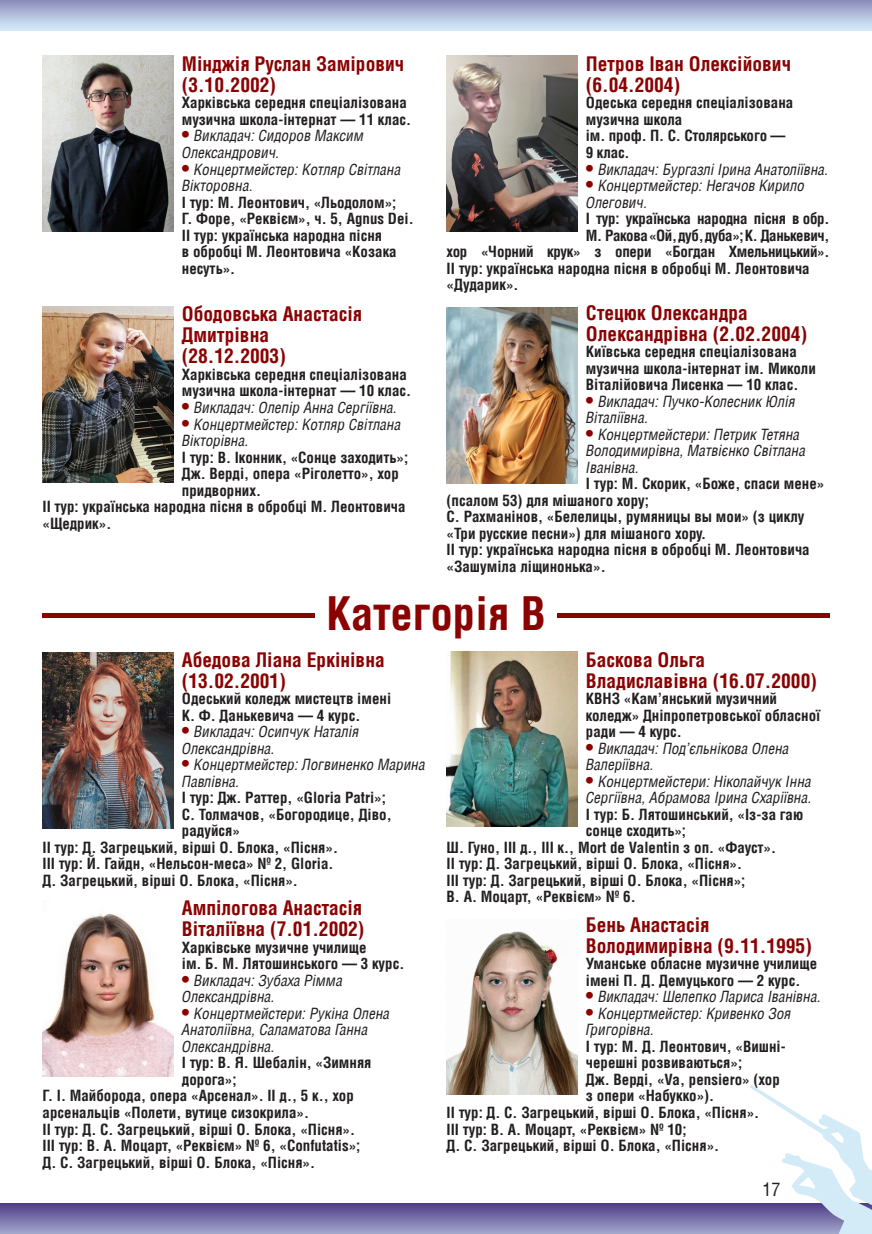
<style>
.page{position:relative;width:872px;height:1234px;background:#fff}
.page>*{position:absolute;margin:0;border:0;box-sizing:border-box;transform-origin:0 0}
.t1{font:700 45px "AG Letterica Condensed";color:#8b0202}
.t2{font:700 19.5px/21px "AG Letterica Condensed";color:#8b0202}
.t3{font:18px "AG Letterica Condensed";color:#231f20}
.t4{font:700 15px/16.5px "AG Letterica Condensed";color:#231f20}
.t5{font:italic 15px/16.5px "AG Letterica Condensed";color:#231f20}
.t6{font:700 15px "AG Letterica Condensed";letter-spacing:-.02em;color:#231f20}
.t7{font:700 15px "AG Letterica Condensed";letter-spacing:-.025em;color:#231f20}
.s1{font-weight:700;font-style:normal;font-size:18px;color:#8b0202}
</style>
<div class="page">
<div style="left:0;top:1203px;width:872px;height:30px;background:linear-gradient(to bottom,#4e3c87,#9da1c8)"></div>
<img style="left:750px;top:1085px;width:122px;height:148px">
<div style="left:0;top:0;width:872px;height:30px;background:linear-gradient(to bottom,#8e8dbb,#d3eaf7)"></div>
<img style="left:43px;top:55px;width:130px;height:176px">
<img style="left:446px;top:307px;width:131px;height:176px">
<img style="left:43px;top:306px;width:130px;height:176px">
<img style="left:446px;top:55px;width:131px;height:176px">
<img style="left:43px;top:652px;width:130px;height:176px">
<img style="left:43px;top:913px;width:130px;height:163px">
<img style="left:446px;top:651px;width:131px;height:175px">
<img style="left:446px;top:931px;width:131px;height:163px">
<hr style="left:43px;top:613px;width:272px;height:4px;background:#8b0202">
<hr style="left:557px;top:613px;width:272px;height:4px;background:#8b0202">
<h2 class="t2" style="left:586px;top:53px;width:207px">Петров Іван Олексійович (6.04.2004)</h2>
<p class="t4" style="left:586px;top:94px;width:209px">Одеська середня спеціалізована музична школа<br>ім. проф. П . С . Столярського —<br>9 клас.</p>
<p class="t5" style="left:586px;top:161px;width:244px"><span class="s1">•</span> Викладач: Бургазлі Ірина Анатоліївна.</p>
<p class="t5" style="left:586px;top:177px;width:220px"><span class="s1">•</span> Концертмейстер: Негачов Кирило<br>Олегович.</p>
<p class="t6" style="left:586px;top:209px;width:245px">І тур: українська народна пісня в обр.</p>
<p class="t7" style="left:586px;top:226px;width:245px">М. Ракова «Ой, дуб, дуба»; К. Данькевич,</p>
<p class="t6" style="left:446px;top:242px;width:384px">хор «Чорний крук» з опери «Богдан Хмельницький».</p>
<p class="t4" style="left:446px;top:259px;width:365px">ІІ тур: українська народна пісня в обробці М. Леонтовича</p>
<p class="t4" style="left:446px;top:276px;width:73px">«Дударик».</p>
<h2 class="t2" style="left:586px;top:301px;width:223px">Стецюк Олександра<br>Олександрівна (2.02.2004)</h2>
<p class="t4" style="left:586px;top:343px;width:231px">Київська середня спеціалізована музична школа-інтернат ім. Миколи<br>Віталійовича Лисенка — 10 клас.</p>
<p class="t5" style="left:586px;top:393px;width:211px"><span class="s1">•</span> Викладач: Пучко-Колесник Юлія<br>Віталіївна.</p>
<p class="t5" style="left:586px;top:426px;width:221px"><span class="s1">•</span> Концертмейстери: Петрик Тетяна<br>Володимирівна, Матвієнко Світлана<br>Іванівна.</p>
<p class="t4" style="left:446px;top:475px;width:379px;text-indent:139px">І тур: М. Скорик, «Боже, спаси мене» (псалом 53) для мішаного хору;<br>С. Рахманінов, «Белелицы, румяницы вы мои» (з циклу «Три русские песни») для мішаного хору.<br>ІІ тур: українська народна пісня в обробці М. Леонтовича «Зашуміла ліщинонька».</p>
<h1 class="t1" style="left:326px;top:586px;width:221px">Категорія B</h1>
<h2 class="t2" style="left:182px;top:648px;width:204px">Абедова Ліана Еркінівна (13.02.2001)</h2>
<p class="t4" style="left:182px;top:690px;width:211px">Одеський коледж мистецтв імені<br>К. Ф. Данькевича — 4 курс.</p>
<p class="t5" style="left:182px;top:723px;width:179px"><span class="s1">•</span> Викладач: Осипчук Наталія<br>Олександрівна.</p>
<p class="t5" style="left:182px;top:756px;width:245px"><span class="s1">•</span> Концертмейстер: Логвиненко Марина<br>Павлівна.</p>
<p class="t4" style="left:182px;top:789px;width:206px">І тур: Дж. Раттер, «Gloria Patri»;</p>
<p class="t4" style="left:182px;top:805px;width:211px">С. Толмачов, «Богородице, Діво,</p>
<p class="t4" style="left:182px;top:822px;width:60px">радуйся»</p>
<p class="t4" style="left:43px;top:838px;width:297px">ІІ тур: Д. Загрецький, вірші О. Блока, «Пісня».</p>
<p class="t4" style="left:43px;top:855px;width:292px">ІІІ тур: Й. Гайдн, «Нельсон-меса» № 2, Gloria.</p>
<p class="t4" style="left:43px;top:871px;width:257px">Д. Загрецький, вірші О. Блока, «Пісня».</p>
<h2 class="t2" style="left:182px;top:897px;width:184px">Ампілогова Анастасія<br>Віталіївна (7.01.2002)</h2>
<p class="t4" style="left:182px;top:938px;width:224px">Харківське музичне училище<br>ім. Б . М. Лятошинського — 3 курс.</p>
<p class="t5" style="left:182px;top:971px;width:162px"><span class="s1">•</span> Викладач: Зубаха Рімма<br>Олександрівна.</p>
<p class="t5" style="left:182px;top:1004px;width:209px"><span class="s1">•</span> Концертмейстери: Рукіна Олена<br>Анатоліївна, Саламатова Ганна<br>Олександрівна.</p>
<p class="t4" style="left:182px;top:1054px;width:191px">І тур: В. Я. Шебалін, «Зимняя</p>
<p class="t4" style="left:182px;top:1070px;width:56px">дорога»;</p>
<p class="t4" style="left:43px;top:1087px;width:313px">Г. І. Майборода, опера «Арсенал». ІІ д., 5 к., хор</p>
<p class="t4" style="left:43px;top:1103px;width:268px">арсенальців «Полети, вутице сизокрила».</p>
<p class="t4" style="left:43px;top:1120px;width:314px">ІІ тур: Д. С. Загрецький, вірші О. Блока, «Пісня».</p>
<p class="t4" style="left:43px;top:1136px;width:319px">ІІІ тур: В. А. Моцарт, «Реквієм» № 6, «Confutatis»;</p>
<p class="t4" style="left:43px;top:1153px;width:274px">Д. С. Загрецький, вірші О. Блока, «Пісня».</p>
<h2 class="t2" style="left:182px;top:53px;width:224px">Мінджія Руслан Замірович (3.10.2002)</h2>
<p class="t4" style="left:182px;top:94px;width:231px">Харківська середня спеціалізована музична школа-інтернат — 11 клас.</p>
<p class="t5" style="left:182px;top:128px;width:183px"><span class="s1">•</span> Викладач: Сидоров Максим<br>Олександрович.</p>
<p class="t5" style="left:182px;top:161px;width:221px"><span class="s1">•</span> Концертмейстер: Котляр Світлана<br>Вікторовна.</p>
<p class="t4" style="left:182px;top:193px;width:233px">І тур: М. Леонтович, «Льодолом»;<br>Г. Форе, «Реквієм», ч. 5, Аgnus Dei.<br>ІІ тур: українська народна пісня<br>в обробці М. Леонтовича «Козака несуть».</p>
<h2 class="t2" style="left:182px;top:303px;width:182px">Ободовська Анастасія<br>Дмитрівна (28.12.2003)</h2>
<p class="t4" style="left:182px;top:366px;width:231px">Харківська середня спеціалізована музична школа-інтернат — 10 клас.</p>
<p class="t5" style="left:182px;top:399px;width:217px"><span class="s1">•</span> Викладач: Олепір Анна Сергіївна.</p>
<p class="t5" style="left:182px;top:415px;width:221px"><span class="s1">•</span> Концертмейстер: Котляр Світлана<br>Вікторівна.</p>
<p class="t4" style="left:182px;top:448px;width:228px">І тур: В. Іконник, «Сонце заходить»;</p>
<p class="t4" style="left:182px;top:465px;width:218px">Дж. Верді, опера «Ріголетто», хор</p>
<p class="t4" style="left:182px;top:481px;width:81px">придворних.</p>
<p class="t4" style="left:43px;top:498px;width:365px">ІІ тур: українська народна пісня в обробці М. Леонтовича</p>
<p class="t4" style="left:43px;top:514px;width:70px">«Щедрик».</p>
<h2 class="t2" style="left:586px;top:648px;width:232px">Баскова Ольга<br>Владиславівна (16.07.2000)</h2>
<p class="t4" style="left:586px;top:690px;width:236px">КВНЗ «Кам’янський музичний коледж» Дніпропетровської обласної ради — 4 курс.</p>
<p class="t5" style="left:586px;top:739px;width:205px"><span class="s1">•</span> Викладач: Под’єльнікова Олена<br>Валеріївна.</p>
<p class="t5" style="left:586px;top:772px;width:227px"><span class="s1">•</span> Концертмейстери: Ніколайчук Інна<br>Сергіївна, Абрамова Ірина Схаріївна.</p>
<p class="t4" style="left:586px;top:805px;width:219px">І тур: Б. Лятошинський, «Із-за гаю</p>
<p class="t4" style="left:586px;top:822px;width:102px">сонце сходить»;</p>
<p class="t4" style="left:446px;top:838px;width:331px">Ш. Гуно, III д., ІІІ к., Mort de Valentin з оп. «Фауст».</p>
<p class="t4" style="left:446px;top:855px;width:297px">ІІ тур: Д. Загрецький, вірші О. Блока, «Пісня».</p>
<p class="t4" style="left:446px;top:871px;width:300px">ІІІ тур: Д. Загрецький, вірші О. Блока, «Пісня»;</p>
<p class="t4" style="left:446px;top:888px;width:190px">В. А. Моцарт, «Реквієм» № 6.</p>
<h2 class="t2" style="left:586px;top:913px;width:227px">Бень Анастасія<br>Володимирівна (9.11.1995)</h2>
<p class="t4" style="left:586px;top:955px;width:233px">Уманське обласне музичне училище імені П. Д. Демуцького — 2 курс.</p>
<p class="t5" style="left:586px;top:988px;width:237px"><span class="s1">•</span> Викладач: Шелепко Лариса Іванівна.</p>
<p class="t5" style="left:586px;top:1004px;width:207px"><span class="s1">•</span> Концертмейстер: Кривенко Зоя<br>Григорівна.</p>
<p class="t4" style="left:586px;top:1037px;width:201px">І тур: М. Д. Леонтович, «Вишні-</p>
<p class="t4" style="left:586px;top:1054px;width:158px">черешні розвиваються»;</p>
<p class="t4" style="left:586px;top:1070px;width:195px">Дж. Верді, «Va, pensiero» (хор</p>
<p class="t4" style="left:586px;top:1087px;width:130px">з опери «Набукко»).</p>
<p class="t4" style="left:446px;top:1103px;width:314px">ІІ тур: Д. С. Загрецький, вірші О. Блока, «Пісня».</p>
<p class="t4" style="left:446px;top:1120px;width:241px">ІІІ тур: В. А. Моцарт, «Реквієм» № 10;</p>
<p class="t4" style="left:446px;top:1136px;width:274px">Д. С. Загрецький, вірші О. Блока, «Пісня».</p>
<p class="t3" style="left:762px;top:1177px;width:19px">17</p>
</div>
